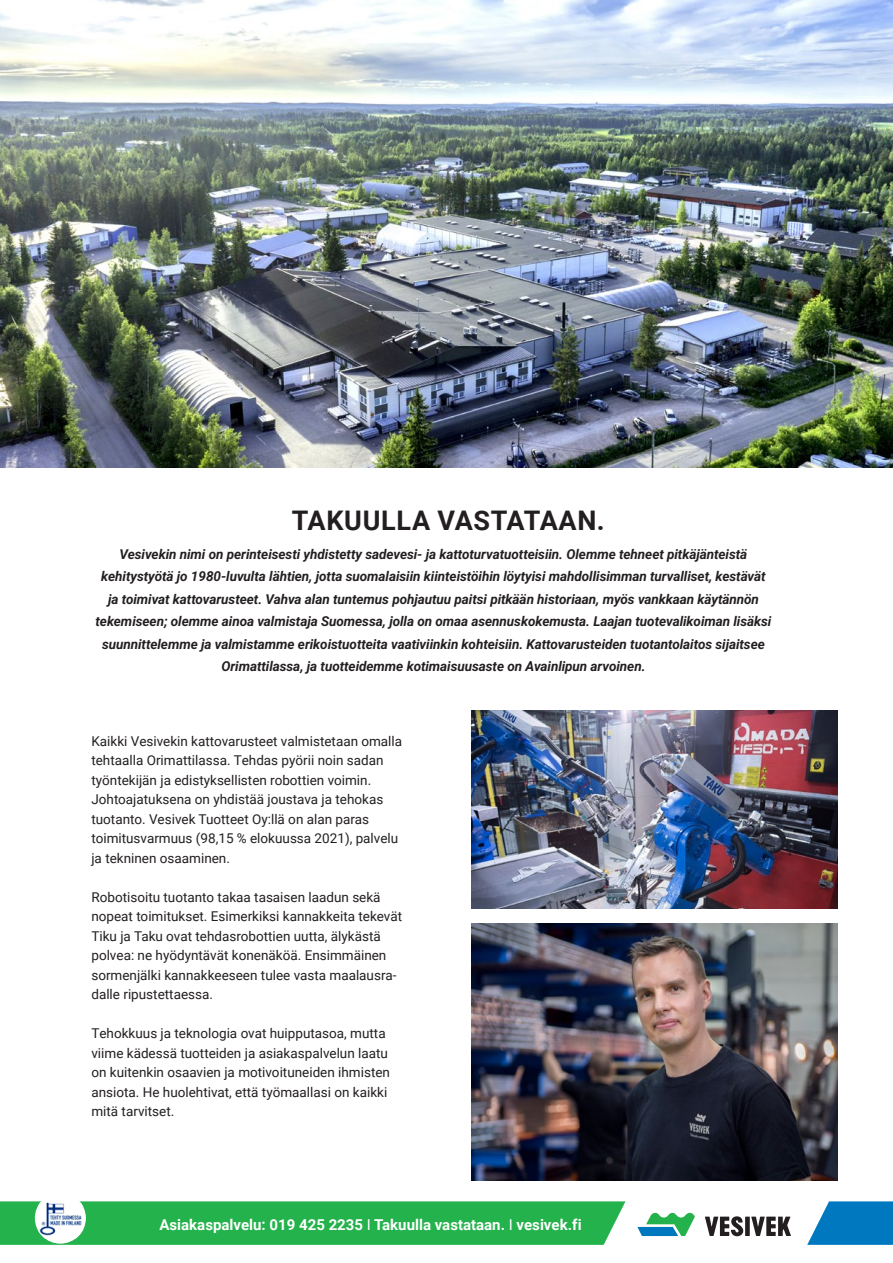
<style>
.page{position:relative;width:893px;height:1263px;background:#fff}
.page>*{position:absolute;margin:0;border:0;box-sizing:border-box;transform-origin:0 0}
.INGRESSI__Arvo{font:700 27px "Roboto";letter-spacing:.025em;color:#231f20}
.t1{font:700 15px "Roboto";color:#fff}
.INGRESSI__Arvo-2{font:italic 700 13.5px/22.5px "Roboto";color:#231f20;text-align:center}
.INGRESSI__Arvo-3{font:13.5px/19.5px "Roboto";color:#231f20}
.Leipis{font:13.5px/19.5px "Roboto";color:#231f20}
.s1{font-weight:400}
</style>
<div class="page">
<img style="left:0;top:0;width:893px;height:468px">
<img style="left:471px;top:711px;width:367px;height:198px">
<img style="left:471px;top:923px;width:367px;height:258px">
<div style="left:0;top:1201px;width:625px;height:44px;background:#23b24b"></div>
<svg style="left:807px;top:1201px;width:86px;height:44px;background:#238ac8"></svg>
<svg style="left:705px;top:1216px;width:38px;height:20px"></svg>
<div style="left:745px;top:1216px;width:5px;height:20px;background:#231f20"></div>
<svg style="left:751px;top:1216px;width:40px;height:20px"></svg>
<svg style="left:637px;top:1213px;width:58px;height:23px"></svg>
<div style="left:35px;top:1192px;width:51px;height:51px;background:#fff;border-radius:50%"></div>
<img style="left:38px;top:1202px;width:45px;height:37px">
<p class="INGRESSI__Arvo" style="left:292px;top:502px;width:314px">TAKUULLA VASTATAAN.</p>
<p class="INGRESSI__Arvo-2" style="left:96px;top:542px;width:677px">Vesivekin nimi on perinteisesti yhdistetty sadevesi- ja kattoturvatuotteisiin. Olemme tehneet pitkäjänteistä kehitystyötä jo 1980-luvulta lähtien, jotta suomalaisiin kiinteistöihin löytyisi mahdollisimman turvalliset, kestävät ja toimivat kattovarusteet. Vahva alan tuntemus pohjautuu paitsi pitkään historiaan, myös vankkaan käytännön tekemiseen; olemme ainoa valmistaja Suomessa, jolla on omaa asennuskokemusta. Laajan tuotevalikoiman lisäksi suunnittelemme ja valmistamme erikoistuotteita vaativiinkin kohteisiin. Kattovarusteiden tuotantolaitos sijaitsee Orimattilassa, ja tuotteidemme kotimaisuusaste on Avainlipun arvoinen.</p>
<p class="Leipis" style="left:91px;top:731px;width:312px">Kaikki Vesivekin kattovarusteet valmistetaan omalla tehtaalla Orimattilassa. Tehdas pyörii noin sadan työntekijän ja edistyksellisten robottien voimin.<br>Johtoajatuksena on yhdistää joustava ja tehokas tuotanto. Vesivek Tuotteet Oy:llä on alan paras toimitusvarmuus (98,15 % elokuussa 2021), palvelu ja tekninen osaaminen.</p>
<p class="INGRESSI__Arvo-3" style="left:91px;top:887px;width:312px">Robotisoitu tuotanto takaa tasaisen laadun sekä nopeat toimitukset. Esimerkiksi kannakkeita tekevät Tiku ja Taku ovat tehdasrobottien uutta, älykästä polvea: ne hyödyntävät konenäköä. Ensimmäinen sormenjälki kannakkeeseen tulee vasta maalausra&shy;dalle ripustettaessa.</p>
<p class="INGRESSI__Arvo-3" style="left:91px;top:1023px;width:300px">Tehokkuus ja teknologia ovat huipputasoa, mutta viime kädessä tuotteiden ja asiakaspalvelun laatu on kuitenkin osaavien ja motivoituneiden ihmisten ansiota. He huolehtivat, että työmaallasi on kaikki mitä tarvitset.</p>
<p class="t1" style="left:159px;top:1214px;width:424px">Asiakaspalvelu: 019 425 2235 <span class="s1">I</span> Takuulla vastataan. <span class="s1">I</span> vesivek.fi</p>
</div>
